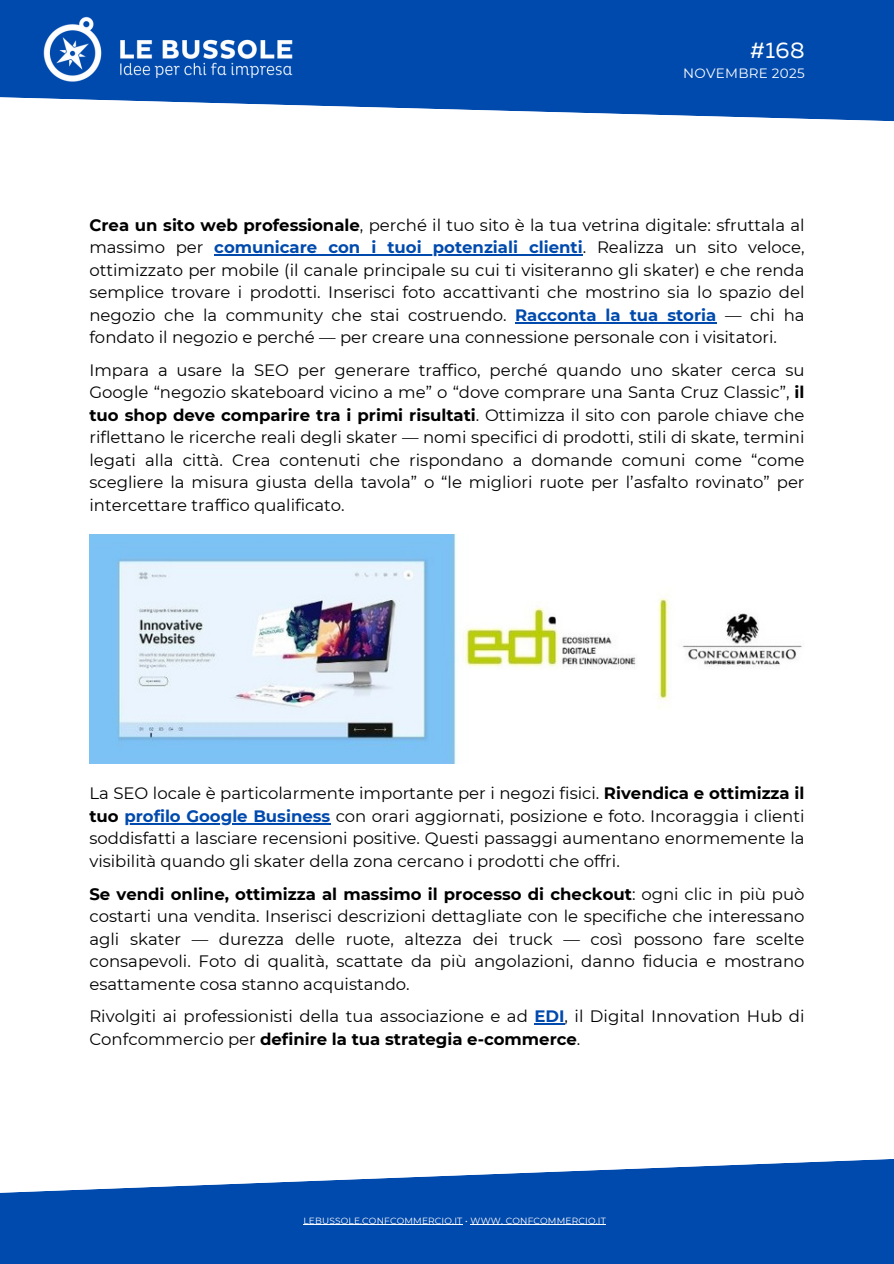
<style>
.page{position:relative;width:894px;height:1264px;background:#fff}
.page>*{position:absolute;margin:0;border:0;box-sizing:border-box;transform-origin:0 0}
.t1{font:22.5px "Muller";color:#fff}
.t2{font:16.5px/22.5px "Montserrat";color:#000;text-align:justify}
.t3{font:13.5px "Montserrat";letter-spacing:.02em;color:#fff}
.t4{font:9px "Montserrat";letter-spacing:.02em;color:#fff}
.s1{font-weight:700}
.s2{font-weight:700;color:#004aad}
</style>
<div class="page">
<svg style="left:0;top:1159px;width:893px;height:104px;fill:#004aad"></svg>
<hr style="left:303px;top:1224px;width:159px;height:1px;background:#fff">
<hr style="left:470px;top:1224px;width:136px;height:1px;background:#fff">
<svg style="left:0;top:0;width:893px;height:122px;background:#2363b8"></svg>
<img style="left:30px;top:3px;width:279px;height:93px">
<img style="left:89px;top:535px;width:713px;height:228px">
<hr style="left:214px;top:254px;width:368px;height:1px;background:#004aad">
<hr style="left:515px;top:322px;width:201px;height:1px;background:#004aad">
<hr style="left:124px;top:823px;width:57px;height:1px;background:#004aad">
<hr style="left:181px;top:823px;width:149px;height:1px;background:#004aad">
<hr style="left:534px;top:1023px;width:30px;height:1px;background:#004aad">
<h1 class="t1" style="left:750px;top:41px;width:56px">#168</h1>
<p class="t3" style="left:683px;top:64px;width:123px">NOVEMBRE 2025</p>
<p class="t2" style="left:89px;top:213px;width:716px"><span class="s1">Crea un sito web professionale</span>, perché il tuo sito è la tua vetrina digitale: sfruttala al massimo per <span class="s2">comunicare con i tuoi potenziali clienti</span>. Realizza un sito veloce, ottimizzato per mobile (il canale principale su cui ti visiteranno gli skater) e che renda semplice trovare i prodotti. Inserisci foto accattivanti che mostrino sia lo spazio del negozio che la community che stai costruendo. <span class="s2">Racconta la tua storia</span> — chi ha fondato il negozio e perché — per creare una connessione personale con i visitatori.</p>
<p class="t2" style="left:89px;top:358px;width:716px">Impara a usare la SEO per generare traffico, perché quando uno skater cerca su Google “negozio skateboard vicino a me” o “dove comprare una Santa Cruz Classic”, <span class="s1">il tuo shop deve comparire tra i primi risultati</span>. Ottimizza il sito con parole chiave che riflettano le ricerche reali degli skater — nomi specifici di prodotti, stili di skate, termini legati alla città. Crea contenuti che rispondano a domande comuni come “come scegliere la misura giusta della tavola” o “le migliori ruote per l’asfalto rovinato” per intercettare traffico qualificato.</p>
<p class="t2" style="left:89px;top:782px;width:716px">La SEO locale è particolarmente importante per i negozi fisici. <span class="s1">Rivendica e ottimizza il tuo</span> <span class="s2">profilo Google Business</span> con orari aggiornati, posizione e foto. Incoraggia i clienti soddisfatti a lasciare recensioni positive. Questi passaggi aumentano enormemente la visibilità quando gli skater della zona cercano i prodotti che offri.</p>
<p class="t2" style="left:89px;top:882px;width:716px"><span class="s1">Se vendi online, ottimizza al massimo il processo di checkout</span>: ogni clic in più può costarti una vendita. Inserisci descrizioni dettagliate con le specifiche che interessano agli skater — durezza delle ruote, altezza dei truck — così possono fare scelte consapevoli. Foto di qualità, scattate da più angolazioni, danno fiducia e mostrano esattamente cosa stanno acquistando.</p>
<p class="t2" style="left:89px;top:1004px;width:716px">Rivolgiti ai professionisti della tua associazione e ad <span class="s2">EDI</span>, il Digital Innovation Hub di<br>Confcommercio per <span class="s1">definire la tua strategia e-commerce</span>.</p>
<p class="t4" style="left:303px;top:1214px;width:304px">LEBUSSOLE.CONFCOMMERCIO.IT • WWW. CONFCOMMERCIO.IT</p>
</div>
